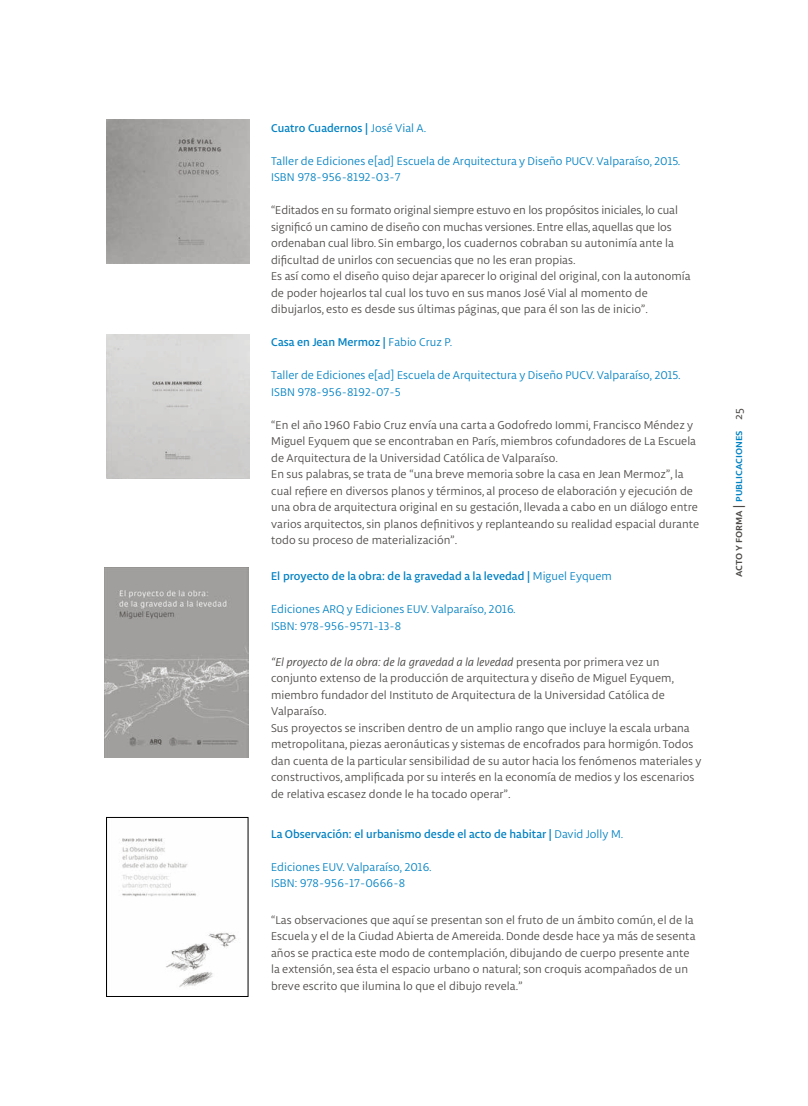
<style>
.page{position:relative;width:808px;height:1106px;background:#fff}
.page>*{position:absolute;margin:0;border:0;box-sizing:border-box;transform-origin:0 0}
.t1{font:12px/16.5px "Libertad";color:#4b4846}
.t2{font:12px/16.5px "Libertad";color:#0081c3}
.t3{font:500 12px "Libertad";color:#0081c3}
.t4{font:12px "Libertad";color:#4b4846}
.s1{font-weight:400}
.s2{font-style:italic}
.s3{color:#4b4846}
</style>
<div class="page">
<img style="left:106px;top:119px;width:144px;height:145px">
<img style="left:106px;top:334px;width:144px;height:144px">
<img style="left:105px;top:567px;width:143px;height:190px">
<img style="left:122px;top:838px;width:114px;height:149px">
<div style="left:106px;top:817px;width:142px;height:179px;border:1px solid #000"></div>
<p class="t3" style="left:271px;top:120px;width:157px">Cuatro Cuadernos | <span class="s1">José Vial A.</span></p>
<p class="t2" style="left:271px;top:152px;width:411px">Taller de Ediciones e[ad] Escuela de Arquitectura y Diseño PUCV. Valparaíso, 2015.<br>ISBN 978-956-8192-03-7</p>
<p class="t1" style="left:271px;top:202px;width:421px">“Editados en su formato original siempre estuvo en los propósitos iniciales, lo cual significó un camino de diseño con muchas versiones. Entre ellas, aquellas que los ordenaban cual libro. Sin embargo, los cuadernos cobraban su autonimía ante la dificultad de unirlos con secuencias que no les eran propias.<br>Es así como el diseño quiso dejar aparecer lo original del original, con la autonomía de poder hojearlos tal cual los tuvo en sus manos José Vial al momento de dibujarlos, esto es desde sus últimas páginas, que para él son las de inicio”.</p>
<p class="t3" style="left:271px;top:335px;width:183px">Casa en Jean Mermoz | <span class="s1">Fabio Cruz P.</span></p>
<p class="t2" style="left:271px;top:367px;width:411px">Taller de Ediciones e[ad] Escuela de Arquitectura y Diseño PUCV. Valparaíso, 2015.<br>ISBN 978-956-8192-07-5</p>
<p class="t1" style="left:271px;top:416px;width:429px">“En el año 1960 Fabio Cruz envía una carta a Godofredo Iommi, Francisco Méndez y Miguel Eyquem que se encontraban en París, miembros cofundadores de La Escuela de Arquitectura de la Universidad Católica de Valparaíso.<br>En sus palabras, se trata de “una breve memoria sobre la casa en Jean Mermoz”, la cual refiere en diversos planos y términos, al proceso de elaboración y ejecución de una obra de arquitectura original en su gestación, llevada a cabo en un diálogo entre varios arquitectos, sin planos definitivos y replanteando su realidad espacial durante todo su proceso de materialización”.</p>
<p class="t3" style="left:271px;top:568px;width:342px">El proyecto de la obra: de la gravedad a la levedad | <span class="s1">Miguel Eyquem</span></p>
<p class="t2" style="left:271px;top:600px;width:246px">Ediciones ARQ y Ediciones EUV. Valparaíso, 2016.<br>ISBN: 978-956-9571-13-8</p>
<p class="t1" style="left:271px;top:653px;width:432px"><span class="s2">“El proyecto de la obra: de la gravedad a la levedad</span> presenta por primera vez un conjunto extenso de la producción de arquitectura y diseño de Miguel Eyquem, miembro fundador del Instituto de Arquitectura de la Universidad Católica de Valparaíso.<br>Sus proyectos se inscriben dentro de un amplio rango que incluye la escala urbana metropolitana, piezas aeronáuticas y sistemas de encofrados para hormigón. Todos dan cuenta de la particular sensibilidad de su autor hacia los fenómenos materiales y constructivos, amplificada por su interés en la economía de medios y los escenarios de relativa escasez donde le ha tocado operar”.</p>
<p class="t3" style="left:271px;top:826px;width:354px">La Observación: el urbanismo desde el acto de habitar | <span class="s1">David Jolly M.</span></p>
<p class="t2" style="left:271px;top:858px;width:162px">Ediciones EUV. Valparaíso, 2016.<br>ISBN: 978-956-17-0666-8</p>
<p class="t1" style="left:271px;top:911px;width:426px">“Las observaciones que aquí se presentan son el fruto de un ámbito común, el de la Escuela y el de la Ciudad Abierta de Amereida. Donde desde hace ya más de sesenta años se practica este modo de contemplación, dibujando de cuerpo presente ante la extensión, sea ésta el espacio urbano o natural; son croquis acompañados de un breve escrito que ilumina lo que el dibujo revela.”</p>
<p class="t4" style="left:731px;top:420px;width:13px;rotate:-90deg">25</p>
<p class="t3" style="left:730px;top:577px;width:148px;rotate:-90deg"><span class="s3">acto y forma |</span> publicaciones</p>
</div>
